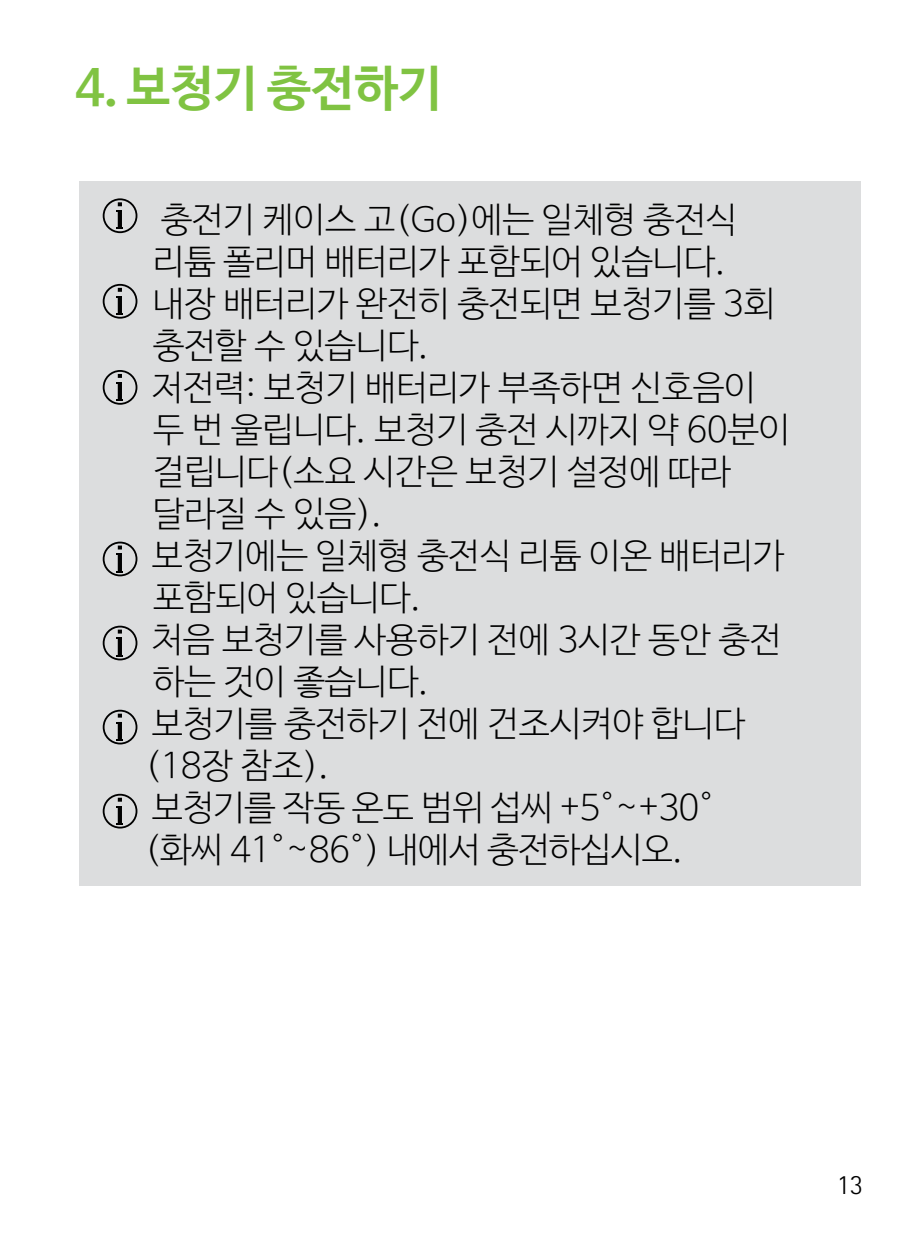
<style>
.page{position:relative;width:913px;height:1241px;background:#fff}
.page>*{position:absolute;margin:0;border:0;box-sizing:border-box;transform-origin:0 0}
.t1{font:700 49px "Nanum Barun Gothic";color:#80c342}
.t2{font:300 35px/42px "Nanum Barun Gothic";color:#000}
.t3{font:300 28px "Rotis Sans Serif Pro";color:#000}
</style>
<div class="page">
<div style="left:80px;top:181px;width:781px;height:704px;background:#dcddde"></div>
<svg style="left:103px;top:198px;width:34px;height:35px"></svg>
<svg style="left:103px;top:284px;width:34px;height:34px"></svg>
<svg style="left:103px;top:370px;width:34px;height:34px"></svg>
<svg style="left:103px;top:541px;width:34px;height:35px"></svg>
<svg style="left:103px;top:625px;width:34px;height:35px"></svg>
<svg style="left:103px;top:709px;width:34px;height:35px"></svg>
<svg style="left:103px;top:793px;width:34px;height:35px"></svg>
<h1 class="t1" style="left:75px;top:63px;width:368px">4. 보청기 충전하기</h1>
<p class="t2" style="left:145px;top:200px;width:647px;text-indent:16px">충전기 케이스 고(Go)에는 일체형 충전식 리튬 폴리머 배터리가 포함되어 있습니다.<br>내장 배터리가 완전히 충전되면 보청기를 3회 충전할 수 있습니다.<br>저전력: 보청기 배터리가 부족하면 신호음이<br>두 번 울립니다. 보청기 충전 시까지 약 60분이 걸립니다(소요 시간은 보청기 설정에 따라 달라질 수 있음).<br>보청기에는 일체형 충전식 리튬 이온 배터리가 포함되어 있습니다.<br>처음 보청기를 사용하기 전에 3시간 동안 충전 하는 것이 좋습니다.<br>보청기를 충전하기 전에 건조시켜야 합니다 (18장 참조).<br>보청기를 작동 온도 범위 섭씨 +5°~+30° (화씨 41°~86°) 내에서 충전하십시오.</p>
<p class="t3" style="left:836px;top:1168px;width:28px">13</p>
</div>
